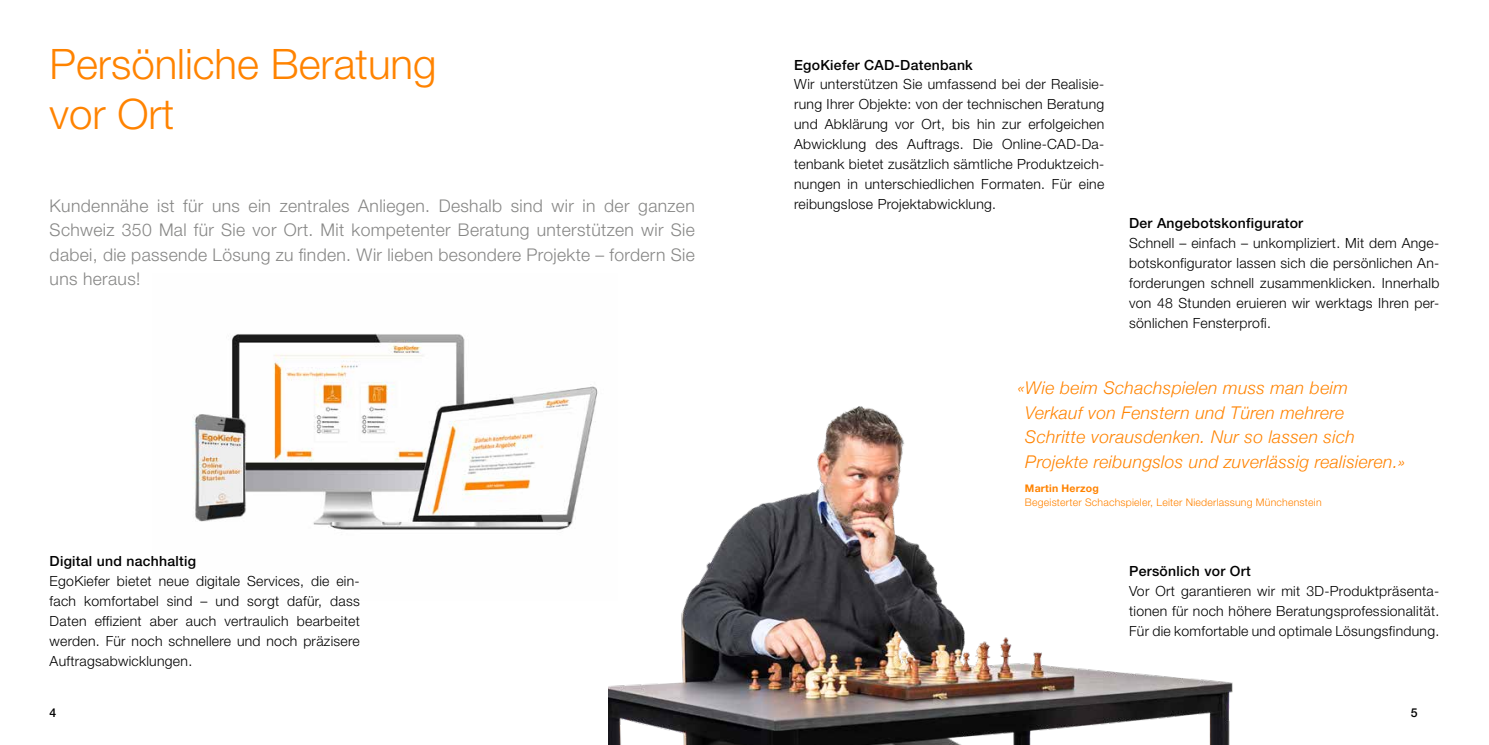
<style>
.page{position:relative;width:1489px;height:745px;background:#fff}
.page>*{position:absolute;margin:0;border:0;box-sizing:border-box;transform-origin:0 0}
.t1{font:300 42px/49.5px "Helvetica Neue LT Std";color:#ff8300}
.t2{font:300 17.5px/24.5px "Helvetica Neue LT Std";letter-spacing:.02em;color:#878786;text-align:justify}
.t3{font:italic 300 17.5px/24.5px "Helvetica Neue";letter-spacing:.02em;color:#ff8300}
.t4{font:300 14px/19.8px "Helvetica Neue LT Std";letter-spacing:.02em;color:#000;text-align:justify}
.t5{font:500 14px "Helvetica Neue LT Std";letter-spacing:.02em;color:#000}
.t6{font:500 12.25px "Helvetica Neue LT Std";color:#000}
.t7{font:300 10.5px "Helvetica Neue LT Std";letter-spacing:.02em;color:#ff8300}
.t8{font:700 10.5px "Helvetica Neue LT Std";letter-spacing:.02em;color:#ff8300}
</style>
<div class="page">
<img style="left:193px;top:333px;width:405px;height:197px">
<img style="left:608px;top:406px;width:625px;height:338px">
<h1 class="t1" style="left:50px;top:39px;width:388px">Persönliche Beratung vor Ort</h1>
<p class="t2" style="left:50px;top:193px;width:646px">Kundennähe ist für uns ein zentrales Anliegen. Deshalb sind wir in der ganzen Schweiz 350 Mal für Sie vor Ort. Mit kompetenter Beratung unterstützen wir Sie dabei, die passende Lösung zu finden. Wir lieben besondere Projekte – fordern Sie uns heraus!</p>
<p class="t5" style="left:50px;top:552px;width:148px">Digital und nachhaltig</p>
<p class="t4" style="left:50px;top:570px;width:312px">EgoKiefer bietet neue digitale Services, die ein&shy;fach komfortabel sind – und sorgt dafür, dass Daten effizient aber auch vertraulich bearbeitet werden. Für noch schnellere und noch präzisere Auftragsabwicklungen.</p>
<p class="t5" style="left:794px;top:56px;width:180px">EgoKiefer CAD-Datenbank</p>
<p class="t4" style="left:794px;top:74px;width:312px">Wir unterstützen Sie umfassend bei der Realisie&shy;rung Ihrer Objekte: von der technischen Beratung und Abklärung vor Ort, bis hin zur erfolgeichen Abwicklung des Auftrags. Die Online-CAD-Da&shy;tenbank bietet zusätzlich sämtliche Produktzeich&shy;nungen in unterschiedlichen Formaten. Für eine reibungslose Projektabwicklung.</p>
<p class="t5" style="left:1129px;top:215px;width:175px">Der Angebotskonfigurator</p>
<p class="t4" style="left:1129px;top:233px;width:312px">Schnell – einfach – unkompliziert. Mit dem Ange&shy;botskonfigurator lassen sich die persönlichen An&shy;forderungen schnell zusammenklicken. Innerhalb von 48 Stunden eruieren wir werktags Ihren per&shy;sönlichen Fensterprofi.</p>
<p class="t3" style="left:1025px;top:374px;width:382px;text-indent:-8px">«Wie beim Schachspielen muss man beim Verkauf von Fenstern und Türen mehrere Schritte vorausdenken. Nur so lassen sich Projekte reibungslos und zuverlässig realisieren.»</p>
<p class="t8" style="left:1024px;top:481px;width:75px">Martin Herzog</p>
<p class="t7" style="left:1024px;top:495px;width:298px">Begeisterter Schachspieler, Leiter Niederlassung Münchenstein</p>
<p class="t5" style="left:1129px;top:562px;width:123px">Persönlich vor Ort</p>
<p class="t4" style="left:1129px;top:580px;width:312px">Vor Ort garantieren wir mit 3D-Produktpräsenta&shy;tionen für noch höhere Beratungsprofessionalität.<br>Für die komfortable und optimale Lösungsfindung.</p>
<p class="t6" style="left:50px;top:704px;width:8px">4</p>
<p class="t6" style="left:1410px;top:704px;width:8px">5</p>
</div>
